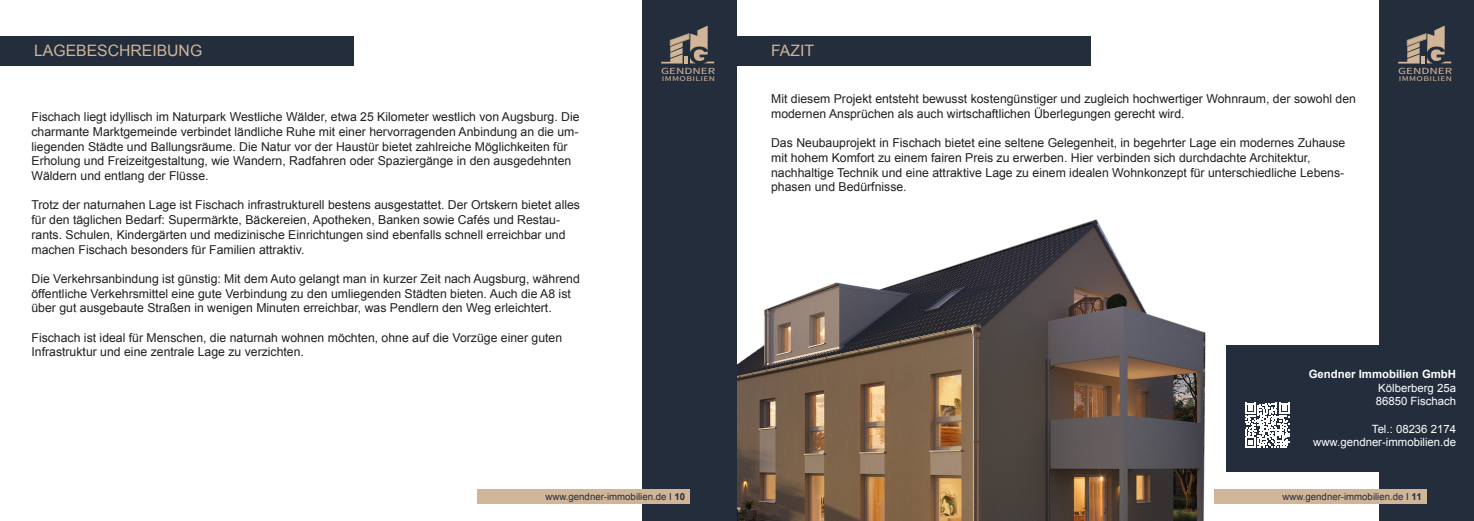
<style>
.page{position:relative;width:1474px;height:521px;background:#fff}
.page>*{position:absolute;margin:0;border:0;box-sizing:border-box;transform-origin:0 0}
.t1{font:15.75px "Arial";color:#d0b598}
.t2{font:12.25px/14.7px "Arial";color:#231f20}
.t3{font:11.38px/13.7px "Arial";color:#fff}
.t4{font:700 11.38px "Arial";color:#fff}
.t5{font:9.62px "Arial";color:#232d3c}
.t6{font:9.36px "Source Sans Pro";color:#d0b598;scale:1.38 1}
.t7{font:7.26px "Source Sans Pro";letter-spacing:.04em;color:#d0b598;scale:1.33 1}
.s1{font-weight:700}
</style>
<div class="page">
<div style="left:642px;top:0;width:95px;height:521px;background:#232d3c"></div>
<div style="left:477px;top:489px;width:213px;height:15px;background:#d0b598"></div>
<svg style="left:661px;top:26px;width:53px;height:38px"></svg>
<div style="left:0;top:36px;width:353px;height:29px;background:#232d3c"></div>
<div style="left:1226px;top:345px;width:160px;height:126px;background:#232d3c"></div>
<div style="left:1379px;top:0;width:94px;height:521px;background:#232d3c"></div>
<div style="left:1213px;top:489px;width:213px;height:15px;background:#d0b598"></div>
<svg style="left:1398px;top:26px;width:53px;height:38px"></svg>
<div style="left:737px;top:36px;width:353px;height:29px;background:#232d3c"></div>
<svg style="left:1245px;top:403px;width:44px;height:44px"></svg>
<img style="left:737px;top:219px;width:477px;height:302px">
<p class="t1" style="left:34px;top:40px;width:170px">LAGEBESCHREIBUNG</p>
<p class="t1" style="left:771px;top:40px;width:44px">FAZIT</p>
<p class="t6" style="left:661px;top:64px;width:41px">GENDNER</p>
<p class="t7" style="left:662px;top:74px;width:42px">IMMOBILIEN</p>
<p class="t6" style="left:1398px;top:64px;width:41px">GENDNER</p>
<p class="t7" style="left:1398px;top:74px;width:42px">IMMOBILIEN</p>
<p class="t2" style="left:32px;top:110px;width:549px">Fischach liegt idyllisch im Naturpark Westliche Wälder, etwa 25 Kilometer westlich von Augsburg. Die charmante Marktgemeinde verbindet ländliche Ruhe mit einer hervorragenden Anbindung an die um&shy;liegenden Städte und Ballungsräume. Die Natur vor der Haustür bietet zahlreiche Möglichkeiten für Erholung und Freizeitgestaltung, wie Wandern, Radfahren oder Spaziergänge in den ausgedehnten Wäldern und entlang der Flüsse.</p>
<p class="t2" style="left:32px;top:198px;width:550px">Trotz der naturnahen Lage ist Fischach infrastrukturell bestens ausgestattet. Der Ortskern bietet alles für den täglichen Bedarf: Supermärkte, Bäckereien, Apotheken, Banken sowie Cafés und Restau&shy;rants. Schulen, Kindergärten und medizinische Einrichtungen sind ebenfalls schnell erreichbar und machen Fischach besonders für Familien attraktiv.</p>
<p class="t2" style="left:32px;top:271px;width:550px">Die Verkehrsanbindung ist günstig: Mit dem Auto gelangt man in kurzer Zeit nach Augsburg, während öffentliche Verkehrsmittel eine gute Verbindung zu den umliegenden Städten bieten. Auch die A8 ist über gut ausgebaute Straßen in wenigen Minuten erreichbar, was Pendlern den Weg erleichtert.</p>
<p class="t2" style="left:32px;top:330px;width:532px">Fischach ist ideal für Menschen, die naturnah wohnen möchten, ohne auf die Vorzüge einer guten<br>Infrastruktur und eine zentrale Lage zu verzichten.</p>
<p class="t2" style="left:771px;top:92px;width:586px">Mit diesem Projekt entsteht bewusst kostengünstiger und zugleich hochwertiger Wohnraum, der sowohl den modernen Ansprüchen als auch wirtschaftlichen Überlegungen gerecht wird.</p>
<p class="t2" style="left:771px;top:136px;width:575px">Das Neubauprojekt in Fischach bietet eine seltene Gelegenheit, in begehrter Lage ein modernes Zuhause mit hohem Komfort zu einem fairen Preis zu erwerben. Hier verbinden sich durchdachte Architektur, nachhaltige Technik und eine attraktive Lage zu einem idealen Wohnkonzept für unterschiedliche Lebens&shy;phasen und Bedürfnisse.</p>
<p class="t4" style="left:1308px;top:366px;width:149px">Gendner Immobilien GmbH</p>
<p class="t3" style="left:1375px;top:381px;width:82px">Kölberberg 25a<br>86850 Fischach</p>
<p class="t3" style="left:1313px;top:422px;width:144px;text-align:right">Tel.: 08236 2174 www.gendner-immobilien.de</p>
<p class="t5" style="left:545px;top:490px;width:141px">www.gendner-immobilien.de I <span class="s1">10</span></p>
<p class="t5" style="left:1282px;top:490px;width:141px">www.gendner-immobilien.de I <span class="s1">11</span></p>
</div>
